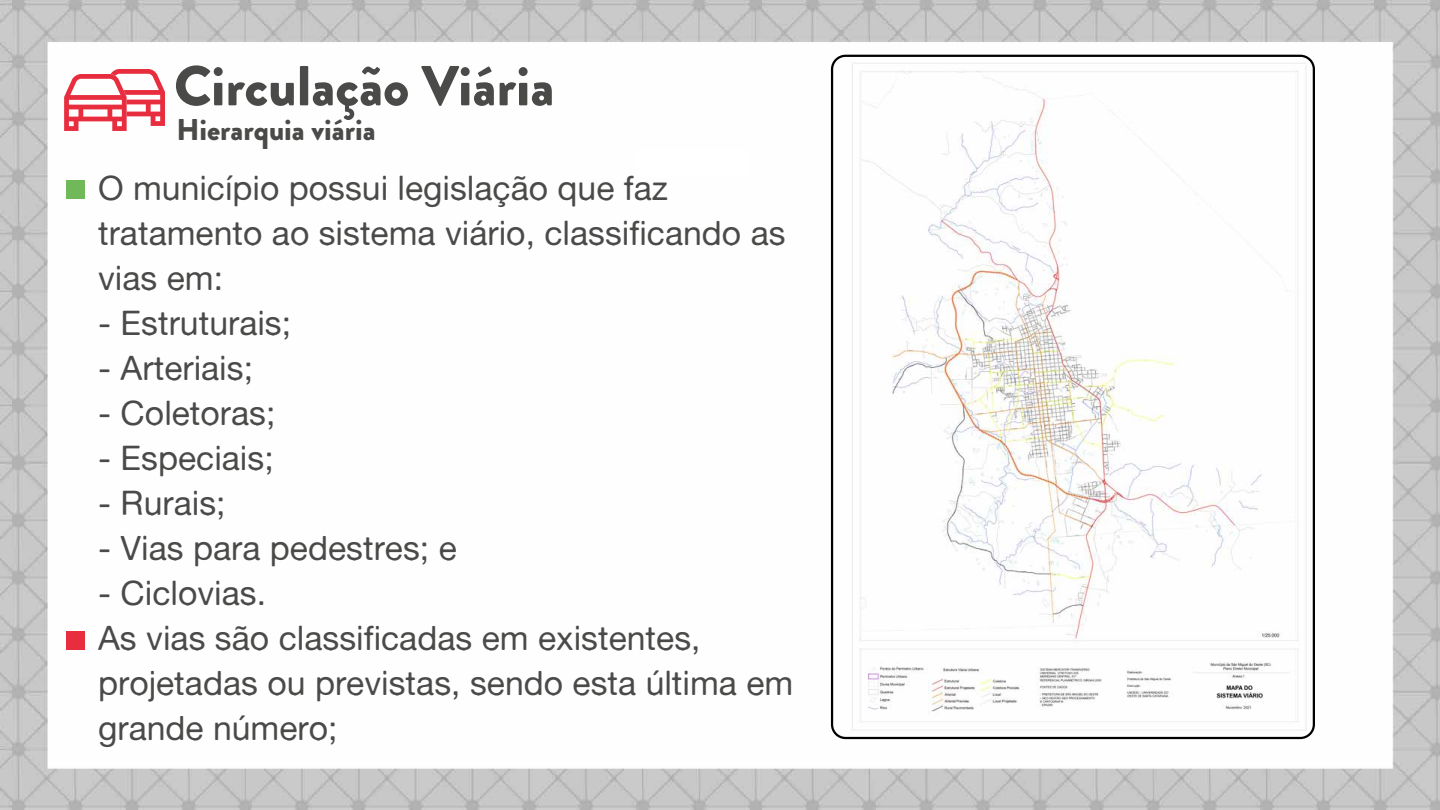
<style>
.page{position:relative;width:1440px;height:810px;background:#fff}
.page>*{position:absolute;margin:0;border:0;box-sizing:border-box;transform-origin:0 0}
.t1{font:900 56.25px "Brandon Grotesque";color:#4a4a49}
.t2{font:33.75px/45px "Alte Haas Grotesk";color:#4a4a49}
.t3{font:900 30px "Brandon Grotesque";color:#4a4a49}
</style>
<div class="page">
<img style="left:0;top:0;width:1440px;height:810px">
<div style="left:636px;top:150px;width:112px;height:25px;background:#fff"></div>
<svg style="left:64px;top:69px;width:101px;height:62px"></svg>
<div style="left:66px;top:632px;width:18px;height:18px;background:#e72d3e"></div>
<div style="left:66px;top:180px;width:18px;height:19px;background:#70b859"></div>
<img style="left:832px;top:56px;width:482px;height:682px">
<div style="left:831px;top:55px;width:484px;height:684px;border:2px solid #000;border-radius:14px"></div>
<h1 class="t1" style="left:174px;top:46px;width:382px">Circulação Viária</h1>
<p class="t3" style="left:177px;top:109px;width:201px">Hierarquia viária</p>
<p class="t2" style="left:98px;top:166px;width:689px">O município possui legislação que faz tratamento ao sistema viário, classificando as vias em:</p>
<p class="t2" style="left:98px;top:301px;width:195px">- Estruturais;</p>
<p class="t2" style="left:98px;top:345px;width:156px">- Arteriais;</p>
<p class="t2" style="left:98px;top:390px;width:179px">- Coletoras;</p>
<p class="t2" style="left:98px;top:435px;width:177px">- Especiais;</p>
<p class="t2" style="left:98px;top:480px;width:129px">- Rurais;</p>
<p class="t2" style="left:98px;top:525px;width:360px">- Vias para pedestres; e</p>
<p class="t2" style="left:98px;top:570px;width:697px">- Ciclovias.<br>As vias são classificadas em existentes, projetadas ou previstas, sendo esta última em grande número;</p>
</div>
